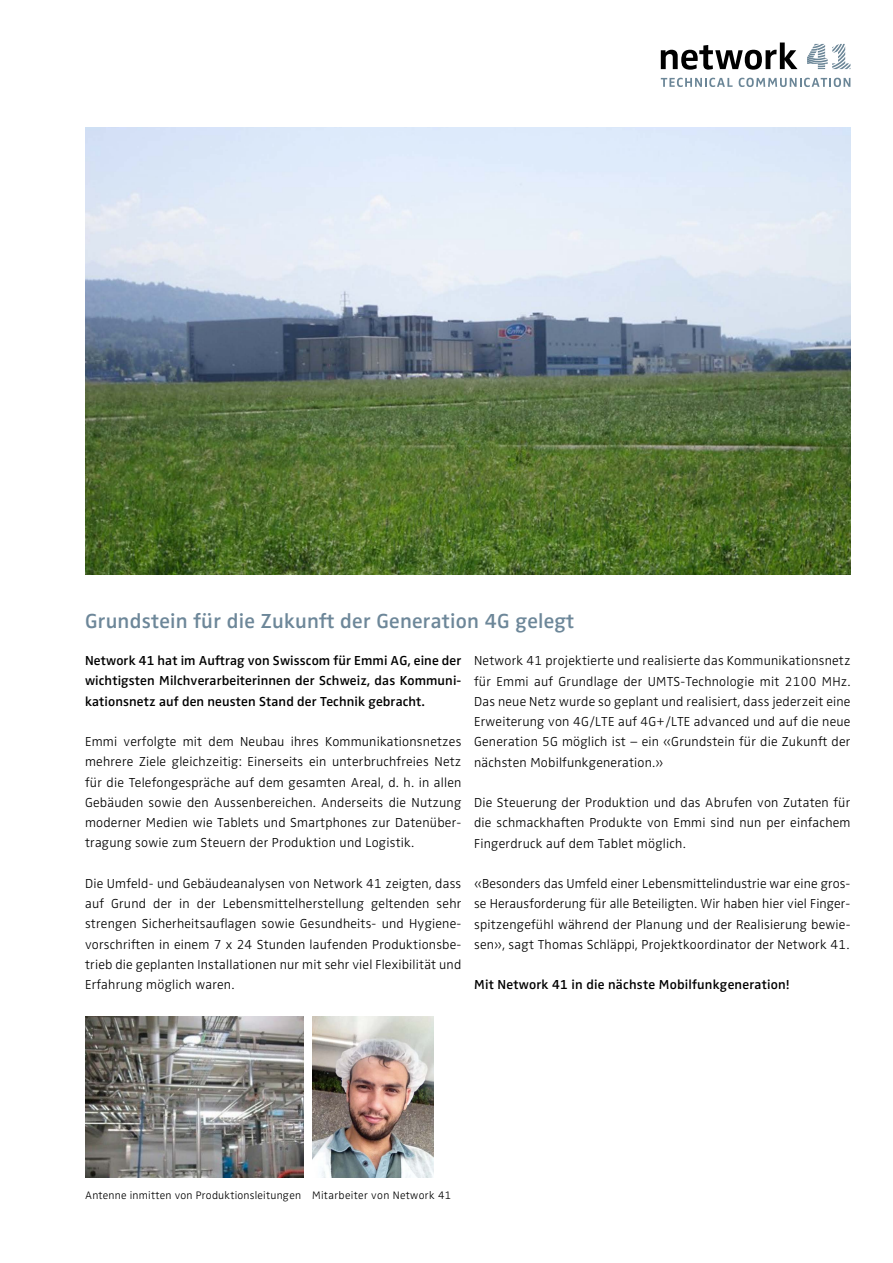
<style>
.page{position:relative;width:893px;height:1263px;background:#fff}
.page>*{position:absolute;margin:0;border:0;box-sizing:border-box;transform-origin:0 0}
.t1{font:600 21px "Zwo";letter-spacing:.01em;color:#6d8799}
.t2{font:300 13.5px/20.2px "Zwo";letter-spacing:.015em;color:#000;text-align:justify}
.t3{font:600 13.5px/20.2px "Zwo";letter-spacing:.01em;color:#000;text-align:justify}
.t4{font:300 11.25px "Zwo";letter-spacing:.02em;color:#000}
</style>
<div class="page">
<img style="left:85px;top:128px;width:765px;height:446px">
<img style="left:85px;top:1016px;width:219px;height:162px">
<img style="left:312px;top:1016px;width:121px;height:162px">
<svg style="left:661px;top:78px;width:72px;height:9px"></svg>
<svg style="left:739px;top:78px;width:111px;height:9px"></svg>
<svg style="left:661px;top:43px;width:136px;height:27px"></svg>
<svg style="left:807px;top:44px;width:43px;height:25px"></svg>
<h1 class="t1" style="left:85px;top:609px;width:491px">Grundstein für die Zukunft der Generation 4G gelegt</h1>
<p class="t3" style="left:85px;top:650px;width:378px">Network 41 hat im Auftrag von Swisscom für Emmi AG, eine der wichtigsten Milchverarbeiterinnen der Schweiz, das Kommuni&shy;kationsnetz auf den neusten Stand der Technik gebracht.</p>
<p class="t2" style="left:85px;top:731px;width:378px">Emmi verfolgte mit dem Neubau ihres Kommunikationsnetzes mehrere Ziele gleichzeitig: Einerseits ein unterbruchfreies Netz für die Telefongespräche auf dem gesamten Areal, d. h. in allen Gebäuden sowie den Aussenbereichen. Anderseits die Nutzung moderner Medien wie Tablets und Smartphones zur Datenüber&shy;tragung sowie zum Steuern der Produktion und Logistik.</p>
<p class="t2" style="left:85px;top:873px;width:378px">Die Umfeld- und Gebäudeanalysen von Network 41 zeigten, dass auf Grund der in der Lebensmittelherstellung geltenden sehr strengen Sicherheitsauflagen sowie Gesundheits- und Hygiene&shy;vorschriften in einem 7 x 24 Stunden laufenden Produktionsbe&shy;trieb die geplanten Installationen nur mit sehr viel Flexibilität und Erfahrung möglich waren.</p>
<p class="t2" style="left:474px;top:651px;width:378px">Network 41 projektierte und realisierte das Kommunikationsnetz für Emmi auf Grundlage der UMTS-Technologie mit 2100 MHz.<br>Das neue Netz wurde so geplant und realisiert, dass jederzeit eine Erweiterung von 4G/LTE auf 4G+/LTE advanced und auf die neue Generation 5G möglich ist – ein «Grundstein für die Zukunft der nächsten Mobilfunkgeneration.»</p>
<p class="t2" style="left:474px;top:792px;width:378px">Die Steuerung der Produktion und das Abrufen von Zutaten für die schmackhaften Produkte von Emmi sind nun per einfachem Fingerdruck auf dem Tablet möglich.</p>
<p class="t2" style="left:474px;top:873px;width:378px">«Besonders das Umfeld einer Lebensmittelindustrie war eine gros&shy;se Herausforderung für alle Beteiligten. Wir haben hier viel Finger&shy;spitzengefühl während der Planung und der Realisierung bewie&shy;sen», sagt Thomas Schläppi, Projektkoordinator der Network 41.</p>
<p class="t3" style="left:474px;top:975px;width:317px">Mit Network 41 in die nächste Mobilfunkgeneration!</p>
<p class="t4" style="left:85px;top:1189px;width:368px">Antenne inmitten von Produktionsleitungen Mitarbeiter von Network 41</p>
</div>
